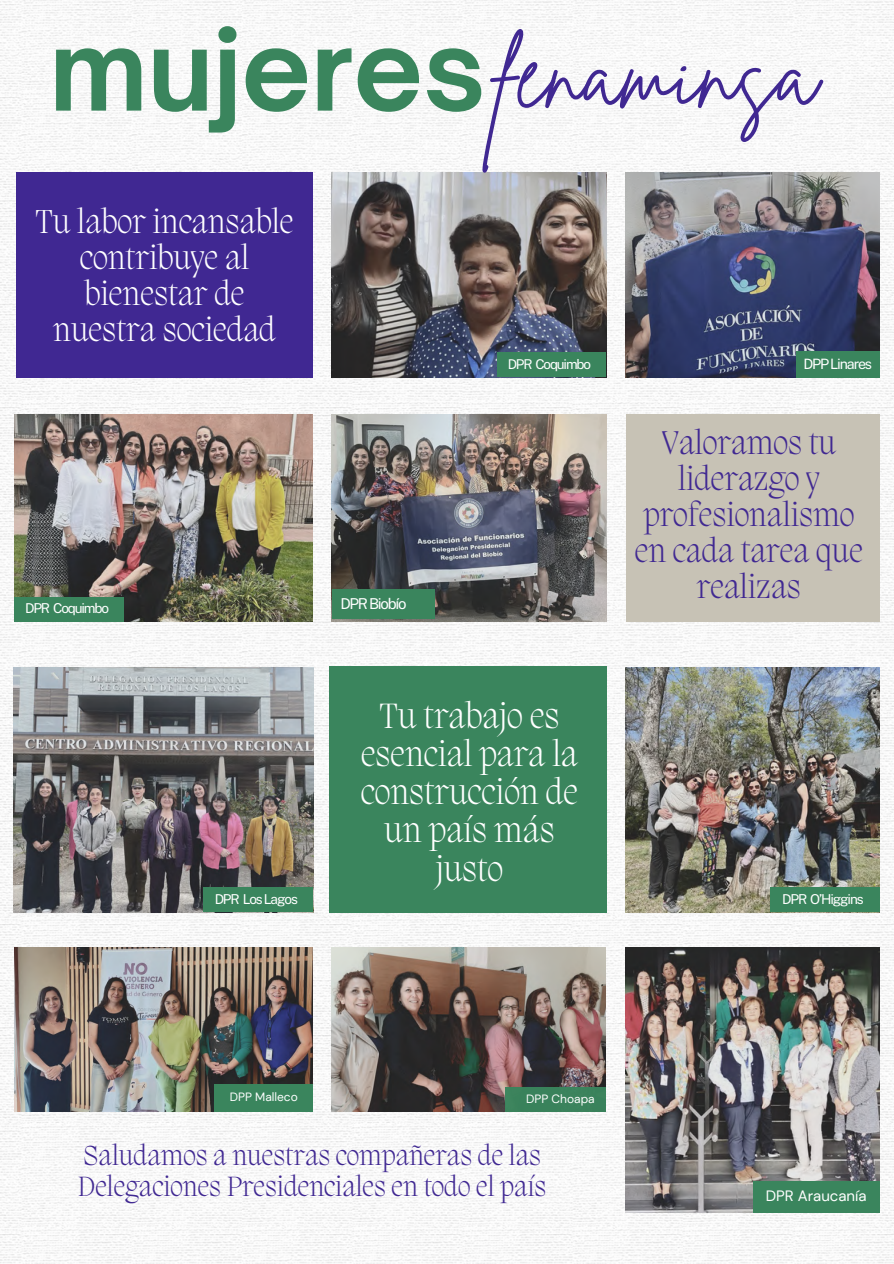
<style>
.page{position:relative;width:894px;height:1264px;background:#fff}
.page>*{position:absolute;margin:0;border:0;box-sizing:border-box;transform-origin:0 0}
.t1{font:700 108.6px "Open Sauce One";color:#3a855d}
.t2{font:101.55px "Brittany Signature";color:#402892}
.t3{font:200 36px/38.2px "Migra";color:#fff;text-align:center}
.t4{font:200 34.05px/36.2px "Migra";color:#fff;text-align:center}
.t5{font:200 33.75px/35.8px "Migra";color:#402892;text-align:center}
.t6{font:200 28.5px/30.3px "Migra";color:#402892}
.t7{font:15px "DM Sans";color:#fff}
.t8{font:15px "Public Sans";letter-spacing:-.08em;color:#fff}
.t9{font:14.25px "Public Sans";letter-spacing:-.08em;color:#fff}
.t10{font:13.65px "Public Sans";letter-spacing:-.08em;color:#fff}
.t11{font:13.5px "Public Sans";letter-spacing:-.08em;color:#fff}
.t12{font:12px "DM Sans";color:#fff}
</style>
<div class="page">
<img style="left:0;top:0;width:893px;height:1263px">
<img style="left:625px;top:172px;width:254px;height:205px">
<img style="left:332px;top:947px;width:273px;height:164px">
<div style="left:505px;top:1087px;width:100px;height:24px;background:#3a855d"></div>
<div style="left:795px;top:351px;width:84px;height:26px;background:#3a855d"></div>
<img style="left:332px;top:172px;width:274px;height:205px">
<img style="left:332px;top:414px;width:274px;height:207px">
<div style="left:332px;top:589px;width:102px;height:29px;background:#3a855d"></div>
<img style="left:14px;top:414px;width:298px;height:207px">
<div style="left:14px;top:596px;width:110px;height:25px;background:#3a855d"></div>
<div style="left:497px;top:352px;width:108px;height:25px;background:#3a855d"></div>
<img style="left:14px;top:667px;width:299px;height:245px">
<div style="left:203px;top:887px;width:110px;height:25px;background:#3a855d"></div>
<img style="left:625px;top:667px;width:254px;height:245px">
<img style="left:14px;top:947px;width:298px;height:164px">
<img style="left:625px;top:947px;width:254px;height:265px">
<div style="left:752px;top:1181px;width:127px;height:31px;background:#3a855d"></div>
<div style="left:215px;top:1084px;width:98px;height:27px;background:#3a855d"></div>
<div style="left:16px;top:172px;width:296px;height:205px;background:#402892"></div>
<div style="left:329px;top:666px;width:277px;height:246px;background:#3a855d"></div>
<div style="left:625px;top:414px;width:254px;height:207px;background:#c7c2b5"></div>
<div style="left:770px;top:887px;width:109px;height:25px;background:#3a855d"></div>
<p class="t1" style="left:49px;top:2px;width:437px">mujeres</p>
<h5 class="t2" style="left:497px;top:6px;width:322px">fenaminsa</h5>
<h4 class="t4" style="left:36px;top:206px;width:259px">Tu labor incansable contribuye al bienestar de nuestra sociedad</h4>
<h6 class="t11" style="left:507px;top:356px;width:85px">DPR Coquimbo</h6>
<p class="t10" style="left:25px;top:600px;width:86px">DPR Coquimbo</p>
<h5 class="t10" style="left:214px;top:891px;width:85px">DPR LosLagos</h5>
<h3 class="t8" style="left:340px;top:595px;width:68px">DPRBiobío</h3>
<p class="t3" style="left:361px;top:699px;width:218px">Tu trabajo es esencial para la construcción de un país más justo</p>
<p class="t9" style="left:803px;top:355px;width:70px">DPPLinares</p>
<p class="t5" style="left:634px;top:428px;width:229px">Valoramos tu liderazgo y profesionalismo en cada tarea que realizas</p>
<h6 class="t10" style="left:782px;top:891px;width:83px">DPR O’Higgins</h6>
<h3 class="t12" style="left:230px;top:1089px;width:70px">DPP Malleco</h3>
<p class="t12" style="left:526px;top:1090px;width:70px">DPP Choapa</p>
<h5 class="t6" style="left:78px;top:1142px;width:469px">Saludamos a nuestras compañeras de las<br>Delegaciones Presidenciales en todo el país</h5>
<h6 class="t7" style="left:765px;top:1185px;width:102px">DPR Araucanía</h6>
</div>
